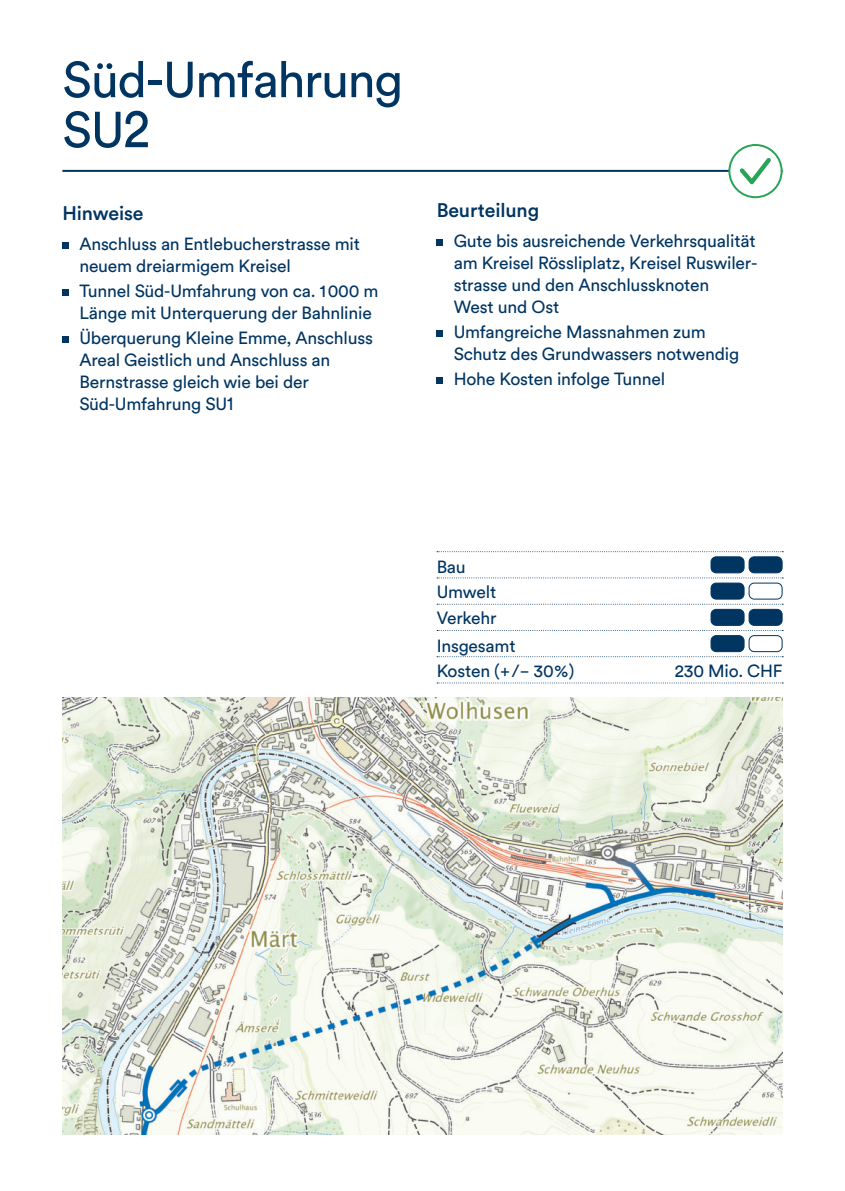
<style>
.page{position:relative;width:845px;height:1191px;background:#fff}
.page>*{position:absolute;margin:0;border:0;box-sizing:border-box;transform-origin:0 0}
.t1{font:50px/50px "Circular Std";letter-spacing:-.03em;color:#003562}
.t2{font:500 19.6px "Circular Std";letter-spacing:-.005em;color:#003562}
.t3{font:17.6px/22px "Circular Std";letter-spacing:-.01em;color:#003562}
.s1{font-size:55px}
.s2{font-size:19.2px}
</style>
<div class="page">
<svg style="left:437px;top:551px;width:346px;height:1px"></svg>
<svg style="left:437px;top:577px;width:346px;height:1px"></svg>
<svg style="left:437px;top:604px;width:346px;height:1px"></svg>
<svg style="left:437px;top:630px;width:346px;height:1px"></svg>
<svg style="left:437px;top:656px;width:346px;height:1px"></svg>
<svg style="left:437px;top:682px;width:346px;height:1px"></svg>
<div style="left:711px;top:557px;width:33px;height:16px;background:#003562;border-radius:5px"></div>
<div style="left:710px;top:556px;width:34px;height:17px;border:1px solid #003562;border-radius:5px"></div>
<div style="left:749px;top:557px;width:33px;height:16px;background:#003562;border-radius:5px"></div>
<div style="left:748px;top:556px;width:34px;height:17px;border:1px solid #003562;border-radius:5px"></div>
<div style="left:711px;top:583px;width:33px;height:16px;background:#003562;border-radius:5px"></div>
<div style="left:710px;top:582px;width:34px;height:17px;border:1px solid #003562;border-radius:5px"></div>
<div style="left:748px;top:582px;width:34px;height:17px;border:1px solid #003562;border-radius:5px"></div>
<div style="left:711px;top:609px;width:33px;height:16px;background:#003562;border-radius:5px"></div>
<div style="left:710px;top:609px;width:34px;height:17px;border:1px solid #003562;border-radius:5px"></div>
<div style="left:749px;top:609px;width:33px;height:16px;background:#003562;border-radius:5px"></div>
<div style="left:748px;top:609px;width:34px;height:17px;border:1px solid #003562;border-radius:5px"></div>
<div style="left:711px;top:635px;width:33px;height:16px;background:#003562;border-radius:5px"></div>
<div style="left:710px;top:635px;width:34px;height:17px;border:1px solid #003562;border-radius:5px"></div>
<div style="left:748px;top:635px;width:34px;height:17px;border:1px solid #003562;border-radius:5px"></div>
<hr style="left:62px;top:170px;width:720px;height:2px;background:#003562">
<div style="left:62px;top:242px;width:7px;height:6px;background:#003562"></div>
<div style="left:62px;top:289px;width:7px;height:6px;background:#003562"></div>
<div style="left:62px;top:336px;width:7px;height:6px;background:#003562"></div>
<div style="left:437px;top:239px;width:6px;height:7px;background:#003562"></div>
<svg style="left:437px;top:330px;width:6px;height:6px"></svg>
<svg style="left:437px;top:377px;width:6px;height:6px"></svg>
<img style="left:62px;top:697px;width:720px;height:437px">
<div style="left:729px;top:145px;width:52px;height:52px;background:#fff;border-radius:50%"></div>
<div style="left:728px;top:144px;width:54px;height:54px;border:2px solid #28a456;border-radius:50%"></div>
<svg style="left:739px;top:158px;width:32px;height:26px"></svg>
<h1 class="t1" style="left:62px;top:55px;width:342px">Süd-Umfahrung<br>SU<span class="s1">2</span></h1>
<p class="t2" style="left:62px;top:205px;width:83px">Hinweise</p>
<p class="t3" style="left:79px;top:233px;width:282px">Anschluss an Entlebucherstrasse mit neuem dreiarmigem Kreisel</p>
<p class="t3" style="left:79px;top:280px;width:300px">Tunnel Süd-Umfahrung von ca. 1 000 m<br>Länge mit Unterquerung der Bahnlinie</p>
<p class="t3" style="left:79px;top:327px;width:295px">Überquerung Kleine Emme, Anschluss<br>Areal Geistlich und Anschluss an<br>Bernstrasse gleich wie bei der<br>Süd-Umfahrung SU<span class="s2">1</span></p>
<p class="t2" style="left:437px;top:202px;width:104px">Beurteilung</p>
<p class="t3" style="left:454px;top:230px;width:305px">Gute bis ausreichende Verkehrsqualität am Kreisel Rössliplatz, Kreisel Ruswiler&shy;strasse und den Anschlussknoten<br>West und Ost</p>
<p class="t3" style="left:454px;top:321px;width:287px">Umfangreiche Massnahmen zum<br>Schutz des Grundwassers notwendig</p>
<p class="t3" style="left:454px;top:368px;width:213px">Hohe Kosten infolge Tunnel</p>
<p class="t3" style="left:437px;top:554px;width:80px;line-height:26.2px">Bau<br>Umwelt<br>Verkehr<br>Insgesamt</p>
<p class="t3" style="left:437px;top:660px;width:139px">Kosten (+/− 30 %)</p>
<p class="t3" style="left:675px;top:660px;width:109px">230 Mio. CHF</p>
</div>
